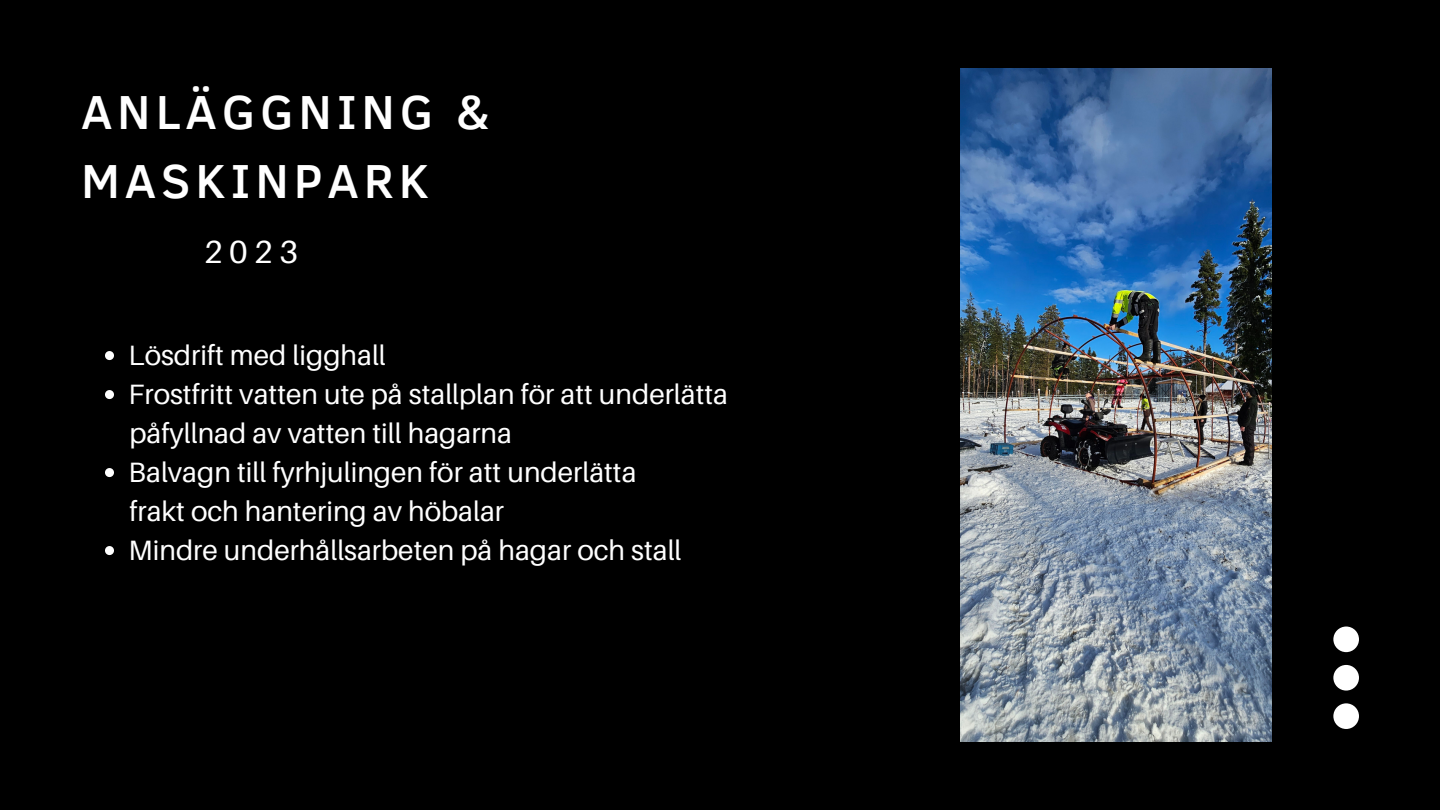
<style>
.page{position:relative;width:1440px;height:810px;background:#000}
.page>*{position:absolute;margin:0;border:0;box-sizing:border-box;transform-origin:0 0}
.t1{font:500 49px/68.2px "Clear Sans";letter-spacing:.1em;color:#fff}
.t2{font:32px "Aileron";color:#fff}
.t3{font:28px "Aileron";color:#fff}
</style>
<div class="page">
<svg style="left:1333px;top:627px;width:26px;height:102px"></svg>
<img style="left:960px;top:68px;width:312px;height:674px">
<svg style="left:105px;top:351px;width:9px;height:9px"></svg>
<svg style="left:105px;top:390px;width:9px;height:9px"></svg>
<svg style="left:105px;top:468px;width:9px;height:9px"></svg>
<svg style="left:105px;top:546px;width:9px;height:9px"></svg>
<p class="t1" style="left:81px;top:76px;width:410px">ANLÄGGNING &amp;<br>MASKINPARK</p>
<p class="t2" style="left:204px;top:232px;width:95px">2023</p>
<h2 class="t3" style="left:129px;top:337px;width:259px">Lösdrift med ligghall</h2>
<p class="t3" style="left:129px;top:376px;width:601px">Frostfritt vatten ute på stallplan för att underlätta</p>
<p class="t3" style="left:129px;top:415px;width:384px">påfyllnad av vatten till hagarna</p>
<p class="t3" style="left:129px;top:454px;width:510px">Balvagn till fyrhjulingen för att underlätta</p>
<p class="t3" style="left:129px;top:493px;width:376px">frakt och hantering av höbalar</p>
<p class="t3" style="left:129px;top:532px;width:554px">Mindre underhållsarbeten på hagar och stall</p>
</div>
